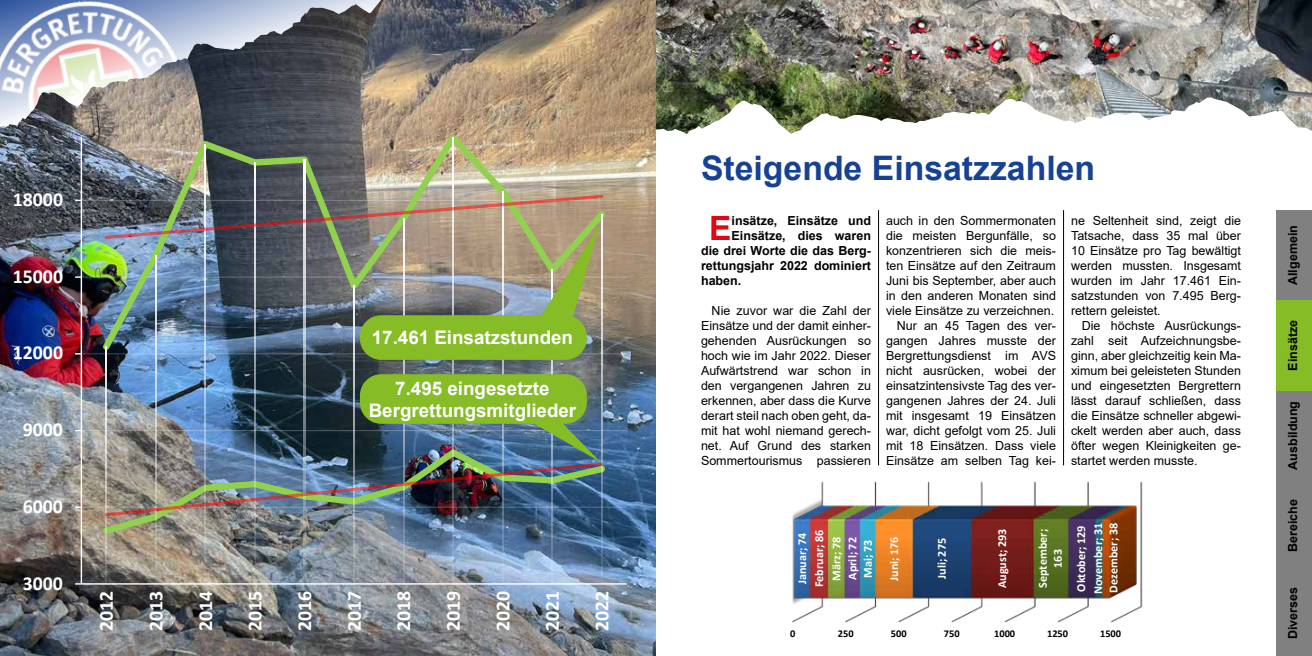
<style>
.page{position:relative;width:1312px;height:656px;background:#fff}
.page>*{position:absolute;margin:0;border:0;box-sizing:border-box;transform-origin:0 0}
.t1{font:700 33.75px "Arial";color:#164194}
.t2{font:700 33.5px "Arial";color:#e20714}
.t3{font:700 19.88px "Calibri";letter-spacing:-.005em;color:#fff}
.t4{font:700 18.75px/22.5px "Arial";color:#fff;text-align:center}
.t5{font:12.5px/15px "Arial";color:#000;text-align:justify}
.t6{font:700 12.5px "Arial";color:#000}
.t7{font:700 12.12px/17.1px "Calibri";color:#fff;text-align:center}
.t8{font:700 10.38px "Calibri";letter-spacing:.005em;color:#000}
</style>
<div class="page">
<div style="left:1276px;top:210px;width:35px;height:90px;background:#808080"></div>
<div style="left:1276px;top:390px;width:35px;height:90px;background:#808080"></div>
<div style="left:1276px;top:480px;width:35px;height:90px;background:#808080"></div>
<div style="left:1276px;top:570px;width:35px;height:86px;background:#808080"></div>
<div style="left:1276px;top:300px;width:35px;height:90px;background:#86bc25"></div>
<hr style="left:878px;top:210px;width:1px;height:255px;background:#000">
<hr style="left:1062px;top:210px;width:1px;height:255px;background:#000">
<img style="left:656px;top:0;width:655px;height:134px">
<img style="left:0;top:0;width:656px;height:656px">
<img style="left:792px;top:481px;width:350px;height:141px">
<hr style="left:81px;top:506px;width:545px;height:1px;background:#fff;opacity:.25">
<hr style="left:81px;top:430px;width:545px;height:1px;background:#fff;opacity:.25">
<hr style="left:81px;top:353px;width:545px;height:1px;background:#fff;opacity:.25">
<hr style="left:81px;top:276px;width:545px;height:1px;background:#fff;opacity:.25">
<hr style="left:81px;top:200px;width:545px;height:1px;background:#fff;opacity:.25">
<hr style="left:81px;top:136px;width:1px;height:447px;background:#fff">
<svg style="left:75px;top:506px;width:6px;height:2px"></svg>
<svg style="left:75px;top:276px;width:6px;height:2px"></svg>
<hr style="left:81px;top:583px;width:545px;height:1px;background:#fff">
<img style="left:97px;top:136px;width:513px;height:219px">
<img style="left:98px;top:445px;width:511px;height:93px">
<svg style="left:106px;top:346px;width:1px;height:239px"></svg>
<svg style="left:155px;top:318px;width:1px;height:267px"></svg>
<svg style="left:205px;top:144px;width:1px;height:441px"></svg>
<svg style="left:254px;top:162px;width:1px;height:423px"></svg>
<svg style="left:304px;top:160px;width:1px;height:425px"></svg>
<svg style="left:353px;top:318px;width:1px;height:267px"></svg>
<svg style="left:403px;top:360px;width:1px;height:225px"></svg>
<svg style="left:452px;top:137px;width:1px;height:448px"></svg>
<svg style="left:502px;top:192px;width:1px;height:393px"></svg>
<svg style="left:551px;top:360px;width:1px;height:225px"></svg>
<svg style="left:601px;top:318px;width:1px;height:267px"></svg>
<div style="left:360px;top:315px;width:226px;height:45px;background:#86bc25;border-radius:21px"></div>
<div style="left:360px;top:374px;width:226px;height:49px;background:#86bc25;border-radius:21px"></div>
<img style="left:103px;top:193px;width:502px;height:125px">
<img style="left:103px;top:420px;width:502px;height:98px">
<h3 class="t3" style="left:13px;top:185px;width:52px">18000</h3>
<h3 class="t3" style="left:13px;top:262px;width:52px">15000</h3>
<h3 class="t3" style="left:13px;top:339px;width:52px">12000</h3>
<h3 class="t3" style="left:23px;top:415px;width:42px">9000</h3>
<h3 class="t3" style="left:23px;top:492px;width:42px">6000</h3>
<h3 class="t3" style="left:23px;top:569px;width:42px">3000</h3>
<h3 class="t4" style="left:372px;top:327px;width:203px">17.461 Einsatzstunden</h3>
<h3 class="t4" style="left:368px;top:377px;width:209px">7.495 eingesetzte<br>Bergrettungsmitglieder</h3>
<h3 class="t3" style="left:92px;top:630px;width:42px;rotate:-90deg">2012</h3>
<h3 class="t3" style="left:142px;top:630px;width:42px;rotate:-90deg">2013</h3>
<h3 class="t3" style="left:191px;top:630px;width:42px;rotate:-90deg">2014</h3>
<h3 class="t3" style="left:241px;top:630px;width:42px;rotate:-90deg">2015</h3>
<h3 class="t3" style="left:290px;top:630px;width:42px;rotate:-90deg">2016</h3>
<h3 class="t3" style="left:340px;top:630px;width:42px;rotate:-90deg">2017</h3>
<h3 class="t3" style="left:389px;top:630px;width:42px;rotate:-90deg">2018</h3>
<h3 class="t3" style="left:439px;top:630px;width:42px;rotate:-90deg">2019</h3>
<h3 class="t3" style="left:488px;top:630px;width:42px;rotate:-90deg">2020</h3>
<h3 class="t3" style="left:538px;top:630px;width:42px;rotate:-90deg">2021</h3>
<h3 class="t3" style="left:587px;top:630px;width:42px;rotate:-90deg">2022</h3>
<h1 class="t1" style="left:701px;top:144px;width:395px">Steigende Einsatzzahlen</h1>
<h2 class="t2" style="left:709px;top:205px;width:24px">E</h2>
<p class="t6" style="left:731px;top:212px;width:141px">insätze, Einsätze und</p>
<p class="t6" style="left:731px;top:227px;width:141px">Einsätze, dies waren</p>
<p class="t6" style="left:701px;top:242px;width:171px">die drei Worte die das Berg-</p>
<p class="t6" style="left:701px;top:257px;width:171px">rettungsjahr 2022 dominiert</p>
<p class="t6" style="left:701px;top:272px;width:42px">haben.</p>
<p class="t5" style="left:701px;top:303px;width:171px;text-indent:11px">Nie zuvor war die Zahl der Einsätze und der damit einher&shy;gehenden Ausrückungen so hoch wie im Jahr 2022. Dieser Aufwärtstrend war schon in den vergangenen Jahren zu erkennen, aber dass die Kurve derart steil nach oben geht, da&shy;mit hat wohl niemand gerech&shy;net. Auf Grund des starken Sommertourismus passieren</p>
<p class="t5" style="left:885px;top:213px;width:171px;text-align:right">auch in den Sommermonaten die meisten Bergunfälle, so konzentrieren sich die meis&shy;ten Einsätze auf den Zeitraum<br>Juni bis September, aber auch in den anderen Monaten sind viele Einsätze zu verzeichnen.<br>Nur an 45 Tagen des ver&shy;gangen Jahres musste der<br>Bergrettungsdienst im AVS nicht ausrücken, wobei der einsatzintensivste Tag des ver&shy;gangenen Jahres der 24. Juli mit insgesamt 19 Einsätzen war, dicht gefolgt vom 25. Juli mit 18 Einsätzen. Dass viele<br>Einsätze am selben Tag kei-</p>
<p class="t5" style="left:1070px;top:213px;width:171px">ne Seltenheit sind, zeigt die Tatsache, dass 35 mal über 10 Einsätze pro Tag bewältigt werden mussten. Insgesamt wurden im Jahr 17.461 Ein&shy;satzstunden von 7.495 Berg&shy;rettern geleistet.</p>
<p class="t5" style="left:1070px;top:318px;width:171px;text-indent:11px">Die höchste Ausrückungs&shy;zahl seit Aufzeichnungsbe&shy;ginn, aber gleichzeitig kein Ma&shy;ximum bei geleisteten Stunden und eingesetzten Bergrettern lässt darauf schließen, dass die Einsätze schneller abgewi&shy;ckelt werden aber auch, dass öfter wegen Kleinigkeiten ge&shy;startet werden musste.</p>
<p class="t7" style="left:793px;top:587px;width:59px;rotate:-90deg">Januar; 74<br>Februar; 86<br>März; 78</p>
<p class="t7" style="left:844px;top:579px;width:44px;line-height:15.4px;text-align:left;rotate:-90deg">April; 72<br>Mai; 73</p>
<p class="t7" style="left:885px;top:580px;width:46px;rotate:-90deg">Juni; 176</p>
<p class="t7" style="left:932px;top:579px;width:42px;rotate:-90deg">Juli; 275</p>
<p class="t7" style="left:993px;top:588px;width:61px;rotate:-90deg">August; 293</p>
<p class="t7" style="left:1035px;top:588px;width:60px;line-height:14.9px;rotate:-90deg">September;<br>163</p>
<p class="t7" style="left:1072px;top:594px;width:73px;text-align:left;rotate:-90deg">Oktober; 129<br>November; 31</p>
<p class="t7" style="left:1104px;top:592px;width:71px;rotate:-90deg">Dezember; 38</p>
<p class="t8" style="left:790px;top:626px;width:7px">0</p>
<p class="t8" style="left:837px;top:626px;width:17px">250</p>
<p class="t8" style="left:890px;top:626px;width:17px">500</p>
<p class="t8" style="left:943px;top:626px;width:17px">750</p>
<p class="t8" style="left:993px;top:626px;width:23px">1000</p>
<p class="t8" style="left:1046px;top:626px;width:23px">1250</p>
<p class="t8" style="left:1099px;top:626px;width:23px">1500</p>
<p class="t6" style="left:1283px;top:285px;width:61px;rotate:-90deg">Allgemein</p>
<p class="t6" style="left:1283px;top:370px;width:52px;rotate:-90deg">Einsätze</p>
<p class="t6" style="left:1283px;top:469px;width:70px;rotate:-90deg">Ausbildung</p>
<p class="t6" style="left:1283px;top:551px;width:54px;rotate:-90deg">Bereiche</p>
<p class="t6" style="left:1283px;top:639px;width:54px;rotate:-90deg">Diverses</p>
</div>
